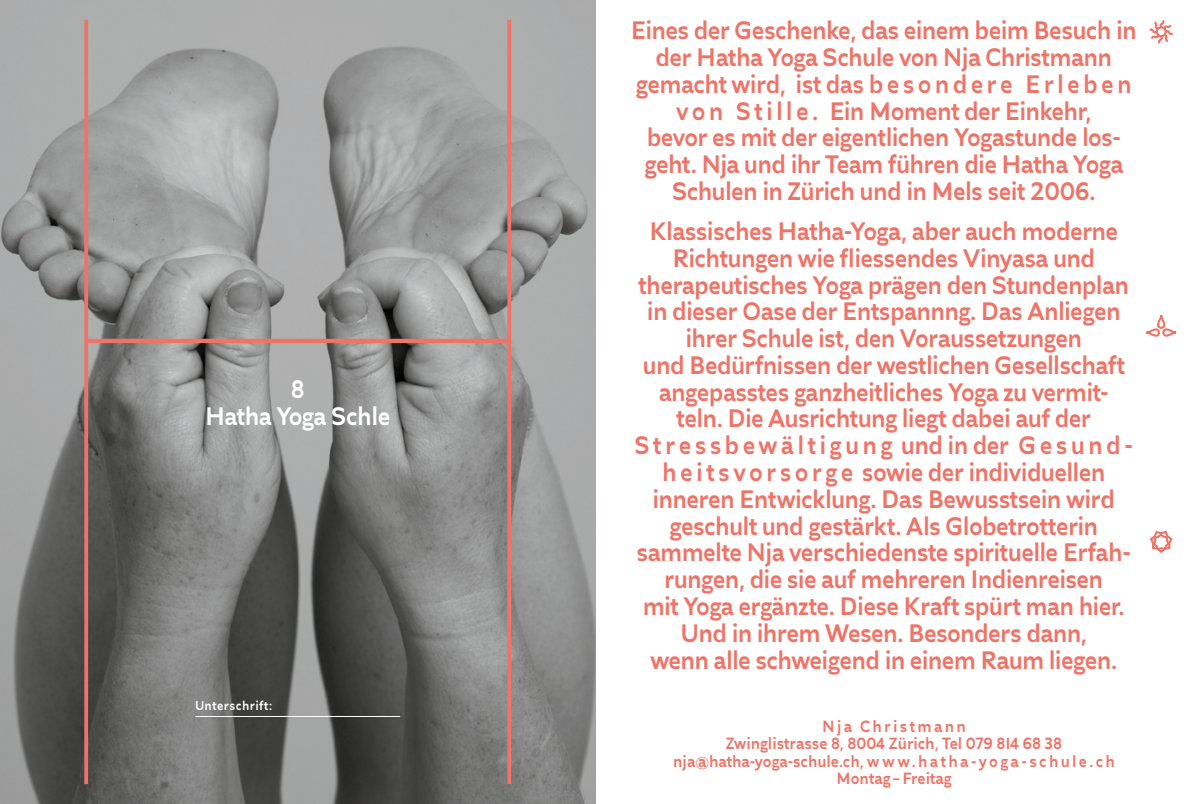
<style>
.page{position:relative;width:1191px;height:804px;background:#fff}
.page>*{position:absolute;margin:0;border:0;box-sizing:border-box;transform-origin:0 0}
.t1{font:24.5px/26.8px "Traulha Lineara";letter-spacing:-.025em;color:#ee7468;text-align:center}
.t2{font:24.5px/27.5px "Traulha Lineara";letter-spacing:-.02em;color:#fff;text-align:center}
.t3{font:15.75px/17.5px "Traulha Lineara";color:#ee7468;text-align:center}
.t4{font:12.25px "Traulha Lineara";letter-spacing:.04em;color:#fff}
</style>
<div class="page">
<img style="left:0;top:0;width:595px;height:804px">
<svg style="left:84px;top:20px;width:427px;height:764px;background:#8a8887"></svg>
<svg style="left:1149px;top:20px;width:24px;height:24px"></svg>
<svg style="left:1146px;top:315px;width:31px;height:22px"></svg>
<svg style="left:1149px;top:530px;width:24px;height:23px"></svg>
<hr style="left:195px;top:716px;width:205px;height:1px;background:#fff">
<p class="t2" style="left:205px;top:374px;width:187px">8<br>Hatha Yoga Schle</p>
<p class="t4" style="left:195px;top:697px;width:78px">Unterschrift:</p>
<p class="t1" style="left:631px;top:16px;width:507px">Eines der Geschenke, das einem beim Besuch in der Hatha Yoga Schule von Nja Christmann gemacht wird, ist das besondere Erleben vo n S t ill e . Ein Moment der Einkehr,<br>bevor es mit der eigentlichen Yogastunde los&shy;geht. Nja und ihr Team führen die Hatha Yoga Schulen in Zürich und in Mels seit 2006.</p>
<p class="t1" style="left:634px;top:217px;width:500px">Klassisches Hatha-Yoga, aber auch moderne Richtungen wie fliessendes Vinyasa und therapeutisches Yoga prägen den Stundenplan in dieser Oase der Entspannng. Das Anliegen ihrer Schule ist, den Voraussetzungen<br>und Bedürfnissen der westlichen Gesellschaft angepasstes ganzheitliches Yoga zu vermit&shy;teln. Die Ausrichtung liegt dabei auf der Stressbewältigung und in der Gesund&shy;h e i t s vor sor g e sowie der individuellen inneren Entwicklung. Das Bewusstsein wird geschult und gestärkt. Als Globetrotterin sammelte Nja verschiedenste spirituelle Erfah&shy;rungen, die sie auf mehreren Indienreisen<br>mit Yoga ergänzte. Diese Kraft spürt man hier.<br>Und in ihrem Wesen. Besonders dann,<br>wenn alle schweigend in einem Raum liegen.</p>
<p class="t3" style="left:673px;top:716px;width:443px">Nja Christmann<br>Zwinglistrasse 8, 8004 Zürich, Tel 079 814 68 38 nja@hatha-yoga-schule.ch, w w w.hat ha -yoga - schule .ch Montag–Freitag</p>
</div>
